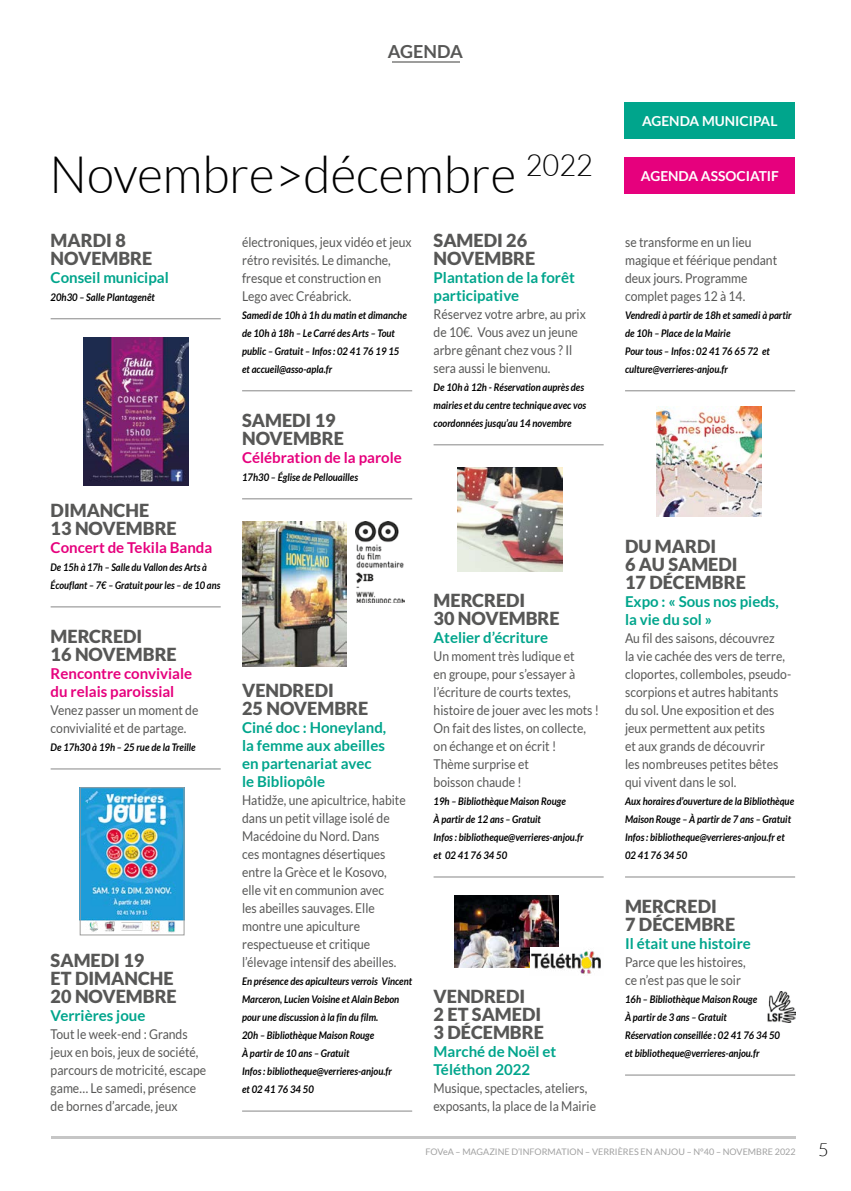
<style>
.page{position:relative;width:851px;height:1191px;background:#fff}
.page>*{position:absolute;margin:0;border:0;box-sizing:border-box;transform-origin:0 0}
.t1{font:300 51.75px "Lato";color:#000;scale:.96 1}
.t2{font:900 18px/18px "Lato";color:#575756}
.t3{font:700 18px "Lato";color:#575756}
.t4{font:700 15px/18px "Lato";color:#00a58c}
.t5{font:700 15px/18px "Lato";color:#e6007d}
.t6{font:700 13.8px "Lato";color:#fff}
.t7{font:13.5px/18px "Lato";color:#575756;scale:.9 1}
.t8{font:italic 700 10.5px/18px "Lato";color:#000;scale:.9 1}
.t9{font:italic 700 10.5px/18px "Lato";color:#000;scale:.88 1}
.t10{font:9px "Lato";color:#a1a1a1}
.s1{font-weight:300;font-size:18px;color:#000}
</style>
<div class="page">
<hr style="left:51px;top:1135px;width:744px;height:3px;background:#c6c6c6">
<hr style="left:51px;top:318px;width:170px;height:1px;background:#878787">
<hr style="left:51px;top:606px;width:170px;height:1px;background:#878787">
<hr style="left:51px;top:768px;width:170px;height:1px;background:#878787">
<hr style="left:242px;top:390px;width:170px;height:1px;background:#878787">
<hr style="left:242px;top:498px;width:170px;height:1px;background:#878787">
<hr style="left:242px;top:1110px;width:170px;height:1px;background:#878787">
<hr style="left:433px;top:444px;width:170px;height:1px;background:#878787">
<hr style="left:433px;top:876px;width:170px;height:1px;background:#878787">
<hr style="left:625px;top:390px;width:170px;height:1px;background:#878787">
<hr style="left:625px;top:876px;width:170px;height:1px;background:#878787">
<hr style="left:625px;top:1074px;width:170px;height:1px;background:#878787">
<hr style="left:392px;top:61px;width:68px;height:2px;background:#9d9d9c">
<div style="left:624px;top:102px;width:170px;height:36px;background:#00a58c"></div>
<div style="left:624px;top:157px;width:171px;height:36px;background:#e6007d"></div>
<img style="left:767px;top:991px;width:28px;height:31px">
<img style="left:83px;top:337px;width:105px;height:148px">
<img style="left:457px;top:467px;width:105px;height:104px">
<img style="left:656px;top:407px;width:105px;height:110px">
<img style="left:82px;top:789px;width:100px;height:143px">
<div style="left:80px;top:787px;width:104px;height:148px;border:1px solid #9d9d9c"></div>
<img style="left:242px;top:521px;width:105px;height:145px">
<img style="left:355px;top:522px;width:49px;height:80px">
<img style="left:454px;top:895px;width:104px;height:72px">
<img style="left:530px;top:947px;width:71px;height:27px">
<h2 class="t3" style="left:388px;top:41px;width:77px">AGENDA</h2>
<h1 class="t1" style="left:50px;top:147px;width:567px">Novembre&gt;décembre <sup>2022</sup></h1>
<h2 class="t2" style="left:51px;top:231px;width:103px">MARDI 8<br>NOVEMBRE</h2>
<p class="t4" style="left:51px;top:268px;width:120px">Conseil municipal</p>
<p class="t8" style="left:51px;top:288px;width:117px">20h30 – Salle Plantagenêt</p>
<h2 class="t2" style="left:51px;top:501px;width:128px">DIMANCHE<br>13 NOVEMBRE</h2>
<p class="t5" style="left:51px;top:538px;width:163px">Concert de Tekila Banda</p>
<p class="t9" style="left:51px;top:558px;width:194px">De 15h à 17h – Salle du Vallon des Arts à<br>Écouflant – 7€ – Gratuit pour les – de 10 ans</p>
<h2 class="t2" style="left:51px;top:627px;width:128px">MERCREDI<br>16 NOVEMBRE</h2>
<p class="t5" style="left:51px;top:664px;width:143px">Rencontre conviviale du relais paroissial</p>
<p class="t7" style="left:51px;top:701px;width:166px">Venez passer un moment de convivialité et de partage.</p>
<p class="t8" style="left:51px;top:738px;width:162px">De 17h30 à 19h – 25 rue de la Treille</p>
<h2 class="t2" style="left:51px;top:951px;width:128px">SAMEDI 19<br>ET DIMANCHE<br>20 NOVEMBRE</h2>
<p class="t4" style="left:51px;top:1006px;width:96px">Verrières joue</p>
<p class="t7" style="left:51px;top:1025px;width:174px">Tout le week-end : Grands jeux en bois, jeux de société, parcours de motricité, escape game… Le samedi, présence de bornes d’arcade, jeux</p>
<p class="t7" style="left:242px;top:233px;width:190px">électroniques, jeux vidéo et jeux rétro revisités. Le dimanche, fresque et construction en<br>Lego avec Créabrick.</p>
<p class="t8" style="left:242px;top:306px;width:184px">Samedi de 10h à 1h du matin et dimanche de 10h à 18h – Le Carré des Arts – Tout public – Gratuit – Infos : 02 41 76 19 15 et accueil@asso-apla.fr</p>
<h2 class="t2" style="left:242px;top:411px;width:103px">SAMEDI 19<br>NOVEMBRE</h2>
<p class="t5" style="left:242px;top:448px;width:161px">Célébration de la parole</p>
<p class="t8" style="left:242px;top:468px;width:130px">17h30 – Église de Pellouailles</p>
<h2 class="t2" style="left:433px;top:231px;width:103px">SAMEDI 26<br>NOVEMBRE</h2>
<p class="t4" style="left:433px;top:268px;width:143px">Plantation de la forêt participative</p>
<p class="t7" style="left:433px;top:305px;width:171px">Réservez votre arbre, au prix de 10€. Vous avez un jeune arbre gênant chez vous ? Il sera aussi le bienvenu.</p>
<p class="t8" style="left:433px;top:378px;width:171px">De 10h à 12h - Réservation auprès des mairies et du centre technique avec vos coordonnées jusqu’au 14 novembre</p>
<h2 class="t2" style="left:242px;top:681px;width:128px">VENDREDI<br>25 NOVEMBRE</h2>
<p class="t4" style="left:242px;top:718px;width:146px">Ciné doc : Honeyland, la femme aux abeilles en partenariat avec le Bibliopôle</p>
<p class="t7" style="left:242px;top:791px;width:183px">Hatidže, une apicultrice, habite dans un petit village isolé de<br>Macédoine du Nord. Dans<br>ces montagnes désertiques entre la Grèce et le Kosovo, elle vit en communion avec<br>les abeilles sauvages. Elle montre une apiculture respectueuse et critique l’élevage intensif des abeilles.</p>
<p class="t8" style="left:242px;top:972px;width:190px">En présence des apiculteurs verrois Vincent Marceron, Lucien Voisine et Alain Bebon pour une discussion à la fin du film.<br>20h – Bibliothèque Maison Rouge<br>À partir de 10 ans – Gratuit<br>Infos : bibliotheque@verrieres-anjou.fr<br>et 02 41 76 34 50</p>
<h2 class="t2" style="left:433px;top:591px;width:128px">MERCREDI<br>30 NOVEMBRE</h2>
<p class="t4" style="left:433px;top:628px;width:116px">Atelier d’écriture</p>
<p class="t7" style="left:433px;top:647px;width:185px">Un moment très ludique et<br>en groupe, pour s’essayer à l’écriture de courts textes, histoire de jouer avec les mots !<br>On fait des listes, on collecte, on échange et on écrit !<br>Thème surprise et<br>boisson chaude !</p>
<p class="t8" style="left:433px;top:792px;width:168px">19h – Bibliothèque Maison Rouge<br>À partir de 12 ans – Gratuit<br>Infos : bibliotheque@verrieres-anjou.fr et 02 41 76 34 50</p>
<h2 class="t2" style="left:433px;top:987px;width:112px">VENDREDI<br>2 ET SAMEDI<br>3 DÉCEMBRE</h2>
<p class="t4" style="left:433px;top:1042px;width:124px">Marché de Noël et<br>Téléthon 2022</p>
<p class="t7" style="left:433px;top:1079px;width:182px">Musique, spectacles, ateliers, exposants, la place de la Mairie</p>
<p class="t6" style="left:642px;top:113px;width:137px">AGENDA MUNICIPAL</p>
<p class="t6" style="left:641px;top:168px;width:139px">AGENDA ASSOCIATIF</p>
<p class="t7" style="left:625px;top:233px;width:171px">se transforme en un lieu magique et féérique pendant deux jours. Programme complet pages 12 à 14.</p>
<p class="t8" style="left:625px;top:306px;width:186px">Vendredi à partir de 18h et samedi à partir de 10h – Place de la Mairie<br>Pour tous – Infos : 02 41 76 65 72 et culture@verrieres-anjou.fr</p>
<h2 class="t2" style="left:625px;top:537px;width:122px">DU MARDI<br>6 AU SAMEDI<br>17 DÉCEMBRE</h2>
<p class="t4" style="left:625px;top:592px;width:155px">Expo : « Sous nos pieds, la vie du sol »</p>
<p class="t7" style="left:625px;top:629px;width:186px">Au fil des saisons, découvrez<br>la vie cachée des vers de terre, cloportes, collemboles, pseudo&shy;scorpions et autres habitants du sol. Une exposition et des jeux permettent aux petits<br>et aux grands de découvrir<br>les nombreuses petites bêtes qui vivent dans le sol.</p>
<p class="t8" style="left:625px;top:792px;width:189px">Aux horaires d’ouverture de la Bibliothèque Maison Rouge – À partir de 7 ans – Gratuit Infos : bibliotheque@verrieres-anjou.fr et 02 41 76 34 50</p>
<h2 class="t2" style="left:625px;top:897px;width:112px">MERCREDI<br>7 DÉCEMBRE</h2>
<p class="t4" style="left:625px;top:934px;width:127px">Il était une histoire</p>
<p class="t7" style="left:625px;top:953px;width:135px">Parce que les histoires, ce n’est pas que le soir</p>
<p class="t8" style="left:625px;top:990px;width:174px">16h – Bibliothèque Maison Rouge<br>À partir de 3 ans – Gratuit<br>Réservation conseillée : 02 41 76 34 50 et bibliotheque@verrieres-anjou.fr</p>
<p class="t10" style="left:425px;top:1147px;width:404px">FOVeA – MAGAZINE D’INFORMATION – VERRIÈRES EN ANJOU – N°40 – NOVEMBRE 2022 <span class="s1">5</span></p>
</div>
